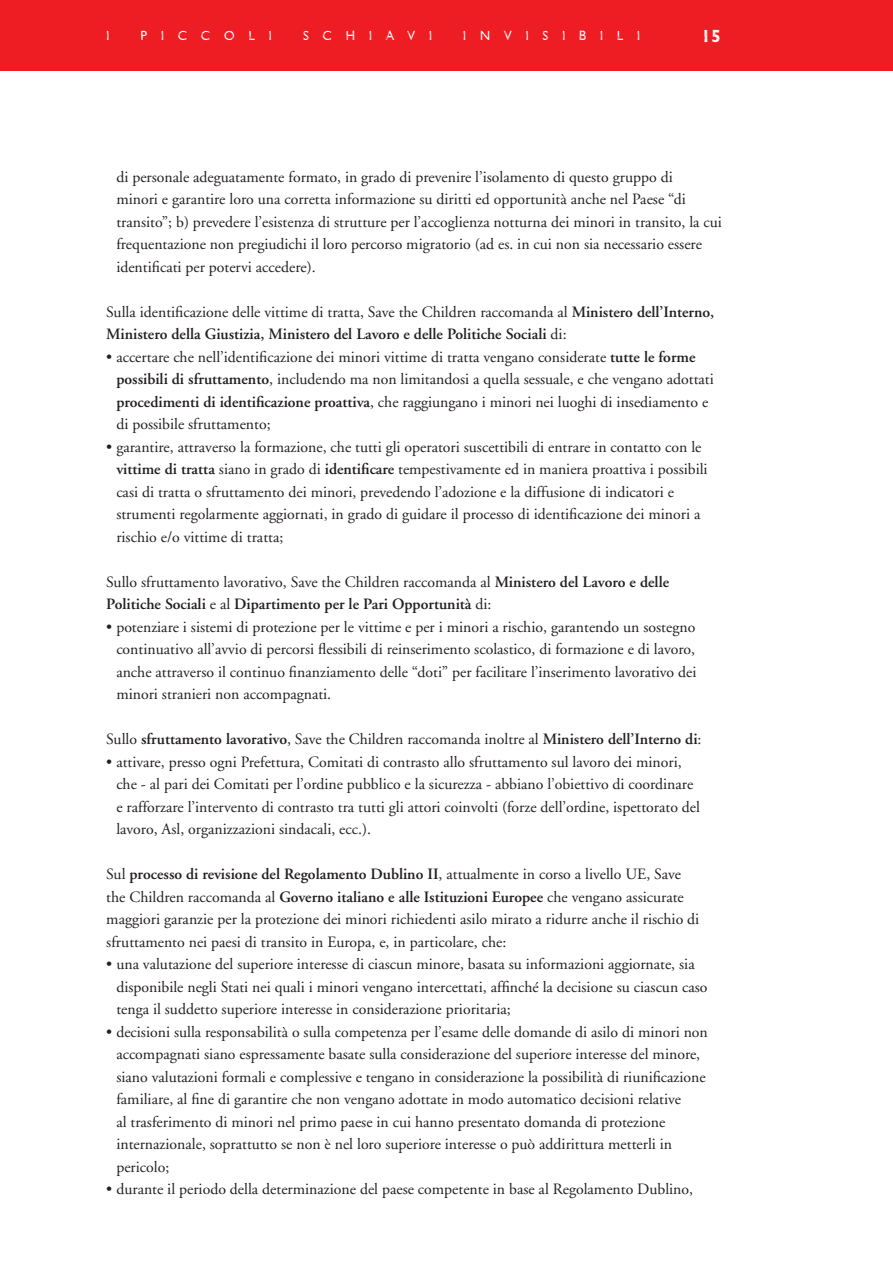
<style>
.page{position:relative;width:893px;height:1263px;background:#fff}
.page>*{position:absolute;margin:0;border:0;box-sizing:border-box;transform-origin:0 0}
.t1{font:700 18px "Gill Sans Woodblock";color:#fff}
.t2{font:15.75px/22.5px "Adobe Garamond";color:#231f20}
.t3{font:600 15.75px/22.5px "Adobe Garamond";color:#231f20}
.t4{font:13.5px "Gill Sans Woodblock";letter-spacing:1em;color:#fff}
.s1{font-weight:400}
.s2{font-weight:600}
</style>
<div class="page">
<div style="left:0;top:0;width:893px;height:70px;background:#ee1d23"></div>
<p class="t4" style="left:106px;top:28px;width:5px">I</p>
<p class="t4" style="left:140px;top:28px;width:133px">PICCOLI</p>
<p class="t4" style="left:303px;top:28px;width:131px">SCHIAVI</p>
<p class="t4" style="left:463px;top:28px;width:179px">INVISIBILI</p>
<p class="t1" style="left:701px;top:25px;width:21px">15</p>
<p class="t2" style="left:116px;top:166px;width:607px">di personale adeguatamente formato, in grado di prevenire l’isolamento di questo gruppo di<br>minori e garantire loro una corretta informazione su diritti ed opportunità anche nel Paese “di transito”; b) prevedere l’esistenza di strutture per l’accoglienza notturna dei minori in transito, la cui frequentazione non pregiudichi il loro percorso migratorio (ad es. in cui non sia necessario essere identificati per potervi accedere).</p>
<p class="t3" style="left:106px;top:301px;width:609px"><span class="s1">Sulla identificazione delle vittime di tratta, Save the Children raccomanda al</span> Ministero dell’Interno,<br>Ministero della Giustizia, Ministero del Lavoro e delle Politiche Sociali <span class="s1">di:</span></p>
<p class="t2" style="left:116px;top:346px;width:599px;text-indent:-10px">• accertare che nell’identificazione dei minori vittime di tratta vengano considerate <span class="s2">tutte le forme possibili di sfruttamento</span>, includendo ma non limitandosi a quella sessuale, e che vengano adottati <span class="s2">procedimenti di identificazione proattiva</span>, che raggiungano i minori nei luoghi di insediamento e di possibile sfruttamento;</p>
<p class="t2" style="left:116px;top:436px;width:593px;text-indent:-10px">• garantire, attraverso la formazione, che tutti gli operatori suscettibili di entrare in contatto con le <span class="s2">vittime di tratta</span> siano in grado di <span class="s2">identificare</span> tempestivamente ed in maniera proattiva i possibili casi di tratta o sfruttamento dei minori, prevedendo l’adozione e la diffusione di indicatori e strumenti regolarmente aggiornati, in grado di guidare il processo di identificazione dei minori a rischio e/o vittime di tratta;</p>
<p class="t3" style="left:106px;top:571px;width:564px"><span class="s1">Sullo sfruttamento lavorativo, Save the Children raccomanda al</span> Ministero del Lavoro e delle<br>Politiche Sociali <span class="s1">e al</span> Dipartimento per le Pari Opportunità <span class="s1">di:</span></p>
<p class="t2" style="left:116px;top:616px;width:582px;text-align:justify;text-indent:-10px">• potenziare i sistemi di protezione per le vittime e per i minori a rischio, garantendo un sostegno continuativo all’avvio di percorsi flessibili di reinserimento scolastico, di formazione e di lavoro, anche attraverso il continuo finanziamento delle “doti” per facilitare l’inserimento lavorativo dei minori stranieri non accompagnati.</p>
<p class="t3" style="left:106px;top:728px;width:597px"><span class="s1">Sullo</span> sfruttamento lavorativo<span class="s1">, Save the Children raccomanda inoltre al</span> Ministero dell’Interno di<span class="s1">:</span></p>
<p class="t2" style="left:116px;top:751px;width:585px;text-indent:-10px">• attivare, presso ogni Prefettura, Comitati di contrasto allo sfruttamento sul lavoro dei minori, che - al pari dei Comitati per l’ordine pubblico e la sicurezza - abbiano l’obiettivo di coordinare e rafforzare l’intervento di contrasto tra tutti gli attori coinvolti (forze dell’ordine, ispettorato del lavoro, Asl, organizzazioni sindacali, ecc.).</p>
<p class="t2" style="left:106px;top:863px;width:594px">Sul <span class="s2">processo di revisione del Regolamento Dublino II</span>, attualmente in corso a livello UE, Save the Children raccomanda al <span class="s2">Governo italiano e alle Istituzioni Europee</span> che vengano assicurate maggiori garanzie per la protezione dei minori richiedenti asilo mirato a ridurre anche il rischio di sfruttamento nei paesi di transito in Europa, e, in particolare, che:</p>
<p class="t2" style="left:116px;top:953px;width:593px;text-indent:-10px">• una valutazione del superiore interesse di ciascun minore, basata su informazioni aggiornate, sia disponibile negli Stati nei quali i minori vengano intercettati, affinché la decisione su ciascun caso tenga il suddetto superiore interesse in considerazione prioritaria;</p>
<p class="t2" style="left:116px;top:1021px;width:593px;text-indent:-10px">• decisioni sulla responsabilità o sulla competenza per l’esame delle domande di asilo di minori non accompagnati siano espressamente basate sulla considerazione del superiore interesse del minore, siano valutazioni formali e complessive e tengano in considerazione la possibilità di riunificazione familiare, al fine di garantire che non vengano adottate in modo automatico decisioni relative<br>al trasferimento di minori nel primo paese in cui hanno presentato domanda di protezione internazionale, soprattutto se non è nel loro superiore interesse o può addirittura metterli in pericolo;</p>
<p class="t2" style="left:106px;top:1179px;width:588px">• durante il periodo della determinazione del paese competente in base al Regolamento Dublino,</p>
</div>
